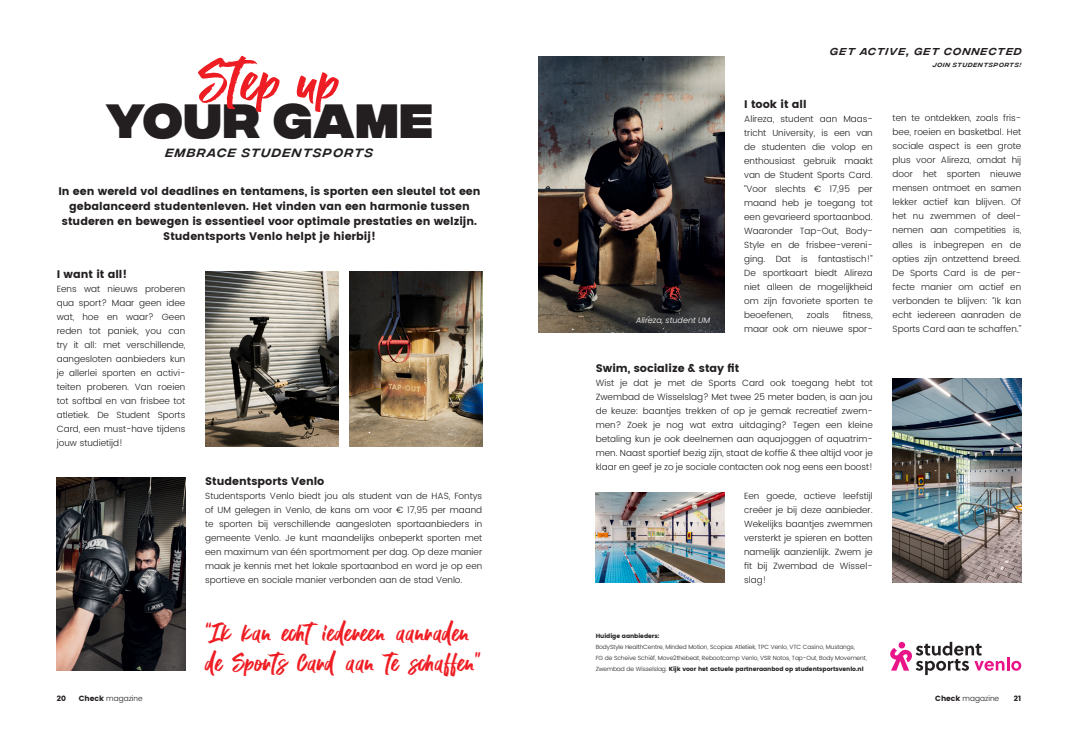
<style>
.page{position:relative;width:1078px;height:732px;background:#fff}
.page>*{position:absolute;margin:0;border:0;box-sizing:border-box;transform-origin:0 0}
.t1{font:63.3px "Black Stone Alternative";letter-spacing:.02em;color:#ee1d23}
.t2{font:800 48px "Integral CF";letter-spacing:.02em;color:#231f20}
.t3{font:27.6px/29.7px "Black Stone Alternative";letter-spacing:.02em;color:#ee1d23}
.t4{font:italic 11.9px "Integral CF";letter-spacing:.13em;color:#231f20}
.t5{font:700 11px/15px "Poppins";color:#231f20;text-align:center}
.t6{font:italic 10px "Integral CF";letter-spacing:.13em;color:#231f20}
.t7{font:300 9px/14px "Poppins";color:#231f20;text-align:justify}
.t8{font:italic 300 8px "Poppins";color:#fff}
.t9{font:300 7.5px "Poppins";color:#231f20}
.t10{font:700 7.5px "Poppins";color:#231f20}
.t11{font:300 6px/11px "Poppins";letter-spacing:-.01em;color:#231f20}
.t12{font:italic 6px "Integral CF";letter-spacing:.13em;color:#231f20}
.t13{font:700 6px "Poppins";letter-spacing:-.01em;color:#231f20}
.s1{font-weight:700}
</style>
<div class="page">
<hr style="left:1006px;top:656px;width:3px;height:14px;background:#ea1489">
<svg style="left:1011px;top:660px;width:9px;height:10px"></svg>
<svg style="left:890px;top:641px;width:114px;height:33px"></svg>
<img style="left:539px;top:57px;width:185px;height:275px">
<img style="left:57px;top:477px;width:128px;height:193px">
<img style="left:892px;top:378px;width:128px;height:204px">
<img style="left:595px;top:492px;width:129px;height:90px">
<img style="left:349px;top:271px;width:133px;height:175px">
<img style="left:205px;top:271px;width:133px;height:175px">
<p class="t1" style="left:200px;top:36px;width:140px">Step up</p>
<p class="t2" style="left:106px;top:93px;width:328px">YOUR GAME</p>
<p class="t4" style="left:166px;top:147px;width:209px">EMBRACE STUDENTSPORTS</p>
<p class="t5" style="left:58px;top:183px;width:423px">In een wereld vol deadlines en tentamens, is sporten een sleutel tot een gebalanceerd studentenleven. Het vinden van een harmonie tussen studeren en bewegen is essentieel voor optimale prestaties en welzijn.<br>Studentsports Venlo helpt je hierbij!</p>
<p class="t5" style="left:57px;top:266px;width:72px">I want it all!</p>
<p class="t7" style="left:57px;top:282px;width:130px">Eens wat nieuws proberen qua sport? Maar geen idee wat, hoe en waar? Geen reden tot paniek, you can try it all: met verschillende, aangesloten aanbieders kun je allerlei sporten en activi&shy;teiten proberen. Van roeien tot softbal en van frisbee tot atletiek. De Student Sports Card, een must-have tijdens jouw studietijd!</p>
<p class="t5" style="left:205px;top:473px;width:121px">Studentsports Venlo</p>
<p class="t7" style="left:205px;top:488px;width:278px">Studentsports Venlo biedt jou als student van de HAS, Fontys of UM gelegen in Venlo, de kans om voor € 17,95 per maand te sporten bij verschillende aangesloten sportaanbieders in gemeente Venlo. Je kunt maandelijks onbeperkt sporten met een maximum van één sportmoment per dag. Op deze manier maak je kennis met het lokale sportaanbod en word je op een sportieve en sociale manier verbonden aan de stad Venlo.</p>
<p class="t3" style="left:205px;top:617px;width:277px">“Ik kan echt iedereen aanraden de Sports Card aan te schaffen”</p>
<p class="t8" style="left:636px;top:315px;width:76px">Alireza, student UM</p>
<p class="t6" style="left:830px;top:46px;width:193px">GET ACTIVE, GET CONNECTED</p>
<p class="t12" style="left:932px;top:61px;width:90px">JOIN STUDENTSPORTS!</p>
<p class="t5" style="left:744px;top:97px;width:64px">I took it all</p>
<p class="t7" style="left:744px;top:112px;width:130px">Alireza, student aan Maas&shy;tricht University, is een van de studenten die volop en enthousiast gebruik maakt van de Student Sports Card. ‘’Voor slechts € 17,95 per maand heb je toegang tot een gevarieerd sportaanbod.<br>Waaronder Tap-Out, Body-Style en de frisbee-vereni&shy;ging. Dat is fantastisch!’’ De sportkaart biedt Alireza niet alleen de mogelijkheid om zijn favoriete sporten te beoefenen,</p>
<p class="t7" style="left:744px;top:308px;width:130px;text-align:right">fitness,<br>maar ook om nieuwe spor-</p>
<p class="t7" style="left:806px;top:308px;width:24px">zoals</p>
<p class="t7" style="left:892px;top:111px;width:130px">ten te ontdekken, zoals fris&shy;bee, roeien en basketbal. Het sociale aspect is een grote plus voor Alireza, omdat hij door het sporten nieuwe mensen ontmoet en samen lekker actief kan blijven. Of het nu zwemmen of deel&shy;nemen aan competities is, alles is inbegrepen en de opties zijn ontzettend breed.<br>De Sports Card is de per&shy;fecte manier om actief en verbonden te blijven: ‘’Ik kan echt iedereen aanraden de Sports Card aan te schaffen.’’</p>
<p class="t5" style="left:595px;top:360px;width:145px">Swim, socialize &amp; stay fit</p>
<p class="t7" style="left:595px;top:376px;width:278px">Wist je dat je met de Sports Card ook toegang hebt tot Zwembad de Wisselslag? Met twee 25 meter baden, is aan jou de keuze: baantjes trekken of op je gemak recreatief zwem&shy;men? Zoek je nog wat extra uitdaging? Tegen een kleine betaling kun je ook deelnemen aan aquajoggen of aquatrim&shy;men. Naast sportief bezig zijn, staat de koffie &amp; thee altijd voor je klaar en geef je zo je sociale contacten ook nog eens een boost!</p>
<p class="t7" style="left:744px;top:488px;width:130px">Een goede, actieve leefstijl creëer je bij deze aanbieder.<br>Wekelijks baantjes zwemmen versterkt je spieren en botten namelijk aanzienlijk. Zwem je fit bij Zwembad de Wissel&shy;slag!</p>
<p class="t13" style="left:595px;top:632px;width:65px">Huidige aanbieders:</p>
<p class="t11" style="left:595px;top:641px;width:260px">BodyStyle HealthCentre, Minded Motion, Scopias Atletiek, TPC Venlo, VTC Casino, Mustangs,</p>
<p class="t11" style="left:595px;top:652px;width:272px">FG de Scheive Schièf, Move2thebeat, Rebootcamp Venlo, VSR Notos, Tap-Out, Body Movement,<br>Zwembad de Wisselslag. <span class="s1">Kijk voor het actuele partneraanbod op studentsportsvenlo.nl</span></p>
<p class="t10" style="left:57px;top:693px;width:11px">20</p>
<p class="t9" style="left:79px;top:692px;width:65px"><span class="s1">Check</span> magazine</p>
<p class="t9" style="left:935px;top:692px;width:65px"><span class="s1">Check</span> magazine</p>
<p class="t10" style="left:1013px;top:693px;width:9px">21</p>
</div>
